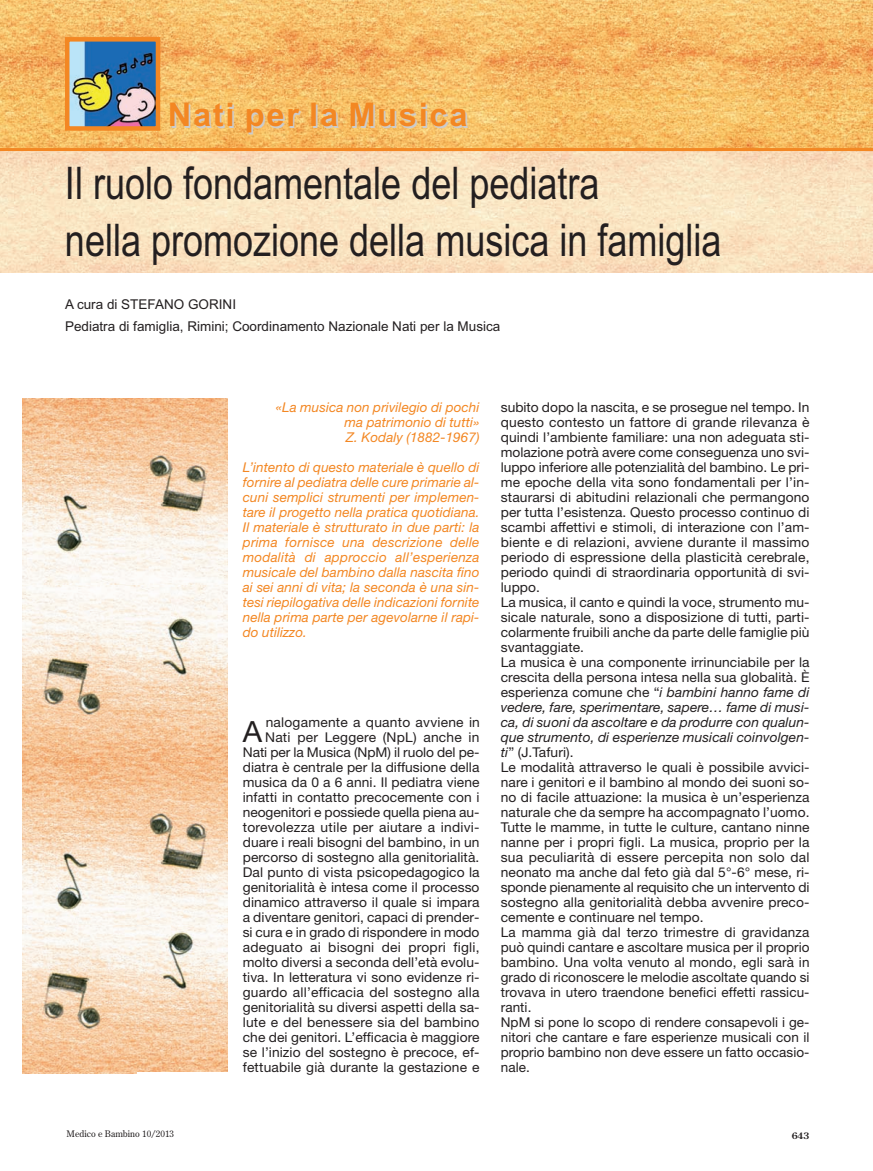
<style>
.page{position:relative;width:873px;height:1171px;background:#fff}
.page>*{position:absolute;margin:0;border:0;box-sizing:border-box;transform-origin:0 0}
.t1{font:45px/56.6px "Arial";color:#231f20;scale:.8 1}
.t2{font:700 32.55px "Arial";letter-spacing:.05em;color:#ccc}
.t3{font:29.25px "Helvetica Neue";color:#231f20}
.t4{font:13.5px/15px "Helvetica Neue";letter-spacing:.005em;color:#231f20;text-align:right}
.t5{font:italic 13.5px/15px "Helvetica Neue";letter-spacing:.005em;color:#f38723;text-align:justify}
.t6{font:13.5px/21.9px "Arial";color:#231f20}
.t7{font:9px "Century Old Style";color:#231f20}
.t8{font:700 9px "Century Old Style";color:#231f20}
.s1{font-style:italic}
</style>
<div class="page">
<img style="left:0;top:151px;width:872px;height:122px">
<svg style="left:0;top:0;width:872px;height:148px;background:#f4bb66"></svg>
<img style="left:70px;top:42px;width:85px;height:84px">
<div style="left:65px;top:37px;width:95px;height:94px;border:4px solid #f38723"></div>
<hr style="left:0;top:148px;width:872px;height:3px;background:#f38723">
<img style="left:22px;top:399px;width:206px;height:185px">
<img style="left:22px;top:586px;width:206px;height:171px">
<img style="left:22px;top:757px;width:206px;height:168px">
<img style="left:22px;top:925px;width:206px;height:147px">
<h2 class="t2" style="left:169px;top:104px;width:301px">Nati per la Musica</h2>
<h1 class="t1" style="left:65px;top:160px;width:822px">Il ruolo fondamentale del pediatra<br>nella promozione della musica in famiglia</h1>
<p class="t6" style="left:65px;top:295px;width:437px">A cura di STEFANO GORINI<br>Pediatra di famiglia, Rimini; Coordinamento Nazionale Nati per la Musica</p>
<p class="t5" style="left:344px;top:401px;width:136px;text-indent:-69px">«La musica non privilegio di pochi ma patrimonio di tutti» Z. Kodaly (1882-1967)</p>
<p class="t5" style="left:243px;top:461px;width:238px">L’intento di questo materiale è quello di fornire al pediatra delle cure primarie al&shy;cuni semplici strumenti per implemen&shy;tare il progetto nella pratica quotidiana.<br>Il materiale è strutturato in due parti: la prima fornisce una descrizione delle modalità di approccio all’esperienza musicale del bambino dalla nascita fino ai sei anni di vita; la seconda è una sin&shy;tesi riepilogativa delle indicazioni fornite nella prima parte per agevolarne il rapi&shy;do utilizzo.</p>
<p class="t4" style="left:243px;top:716px;width:239px">nalogamente a quanto avviene in Nati per Leggere (NpL) anche in Nati per la Musica (NpM) il ruolo del pe&shy;diatra è centrale per la diffusione della musica da 0 a 6 anni. Il pediatra viene infatti in contatto precocemente con i neogenitori e possiede quella piena au&shy;torevolezza utile per aiutare a indivi&shy;duare i reali bisogni del bambino, in un percorso di sostegno alla genitorialità.<br>Dal punto di vista psicopedagogico la genitorialità è intesa come il processo dinamico attraverso il quale si impara a diventare genitori, capaci di prender&shy;si cura e in grado di rispondere in modo adeguato ai bisogni dei propri figli, molto diversi a seconda dell’età evolu&shy;tiva. In letteratura vi sono evidenze ri&shy;guardo all’efficacia del sostegno alla genitorialità su diversi aspetti della sa&shy;lute e del benessere sia del bambino che dei genitori. L’efficacia è maggiore se l’inizio del sostegno è precoce, ef&shy;fettuabile già durante la gestazione e</p>
<h3 class="t3" style="left:243px;top:721px;width:21px">A</h3>
<p class="t4" style="left:501px;top:401px;width:310px;text-align:left">subito dopo la nascita, e se prosegue nel tempo. In questo contesto un fattore di grande rilevanza è quindi l’ambiente familiare: una non adeguata sti&shy;molazione potrà avere come conseguenza uno svi&shy;luppo inferiore alle potenzialità del bambino. Le pri&shy;me epoche della vita sono fondamentali per l’in&shy;staurarsi di abitudini relazionali che permangono per tutta l’esistenza. Questo processo continuo di scambi affettivi e stimoli, di interazione con l’am&shy;biente e di relazioni, avviene durante il massimo periodo di espressione della plasticità cerebrale, periodo quindi di straordinaria opportunità di svi&shy;luppo.<br>La musica, il canto e quindi la voce, strumento mu&shy;sicale naturale, sono a disposizione di tutti, parti&shy;colarmente fruibili anche da parte delle famiglie più svantaggiate.<br>La musica è una componente irrinunciabile per la crescita della persona intesa nella sua globalità. È esperienza comune che “<span class="s1">i bambini hanno fame di vedere, fare, sperimentare, sapere… fame di musi&shy;ca, di suoni da ascoltare e da produrre con qualun&shy;que strumento, di esperienze musicali coinvolgen&shy;ti</span>” (J.Tafuri).<br>Le modalità attraverso le quali è possibile avvici&shy;nare i genitori e il bambino al mondo dei suoni so&shy;no di facile attuazione: la musica è un’esperienza naturale che da sempre ha accompagnato l’uomo.<br>Tutte le mamme, in tutte le culture, cantano ninne nanne per i propri figli. La musica, proprio per la sua peculiarità di essere percepita non solo dal neonato ma anche dal feto già dal 5°-6° mese, ri&shy;sponde pienamente al requisito che un intervento di sostegno alla genitorialità debba avvenire preco&shy;cemente e continuare nel tempo.<br>La mamma già dal terzo trimestre di gravidanza può quindi cantare e ascoltare musica per il proprio bambino. Una volta venuto al mondo, egli sarà in grado di riconoscere le melodie ascoltate quando si trovava in utero traendone benefici effetti rassicu&shy;ranti.<br>NpM si pone lo scopo di rendere consapevoli i ge&shy;nitori che cantare e fare esperienze musicali con il proprio bambino non deve essere un fatto occasio&shy;nale.</p>
<p class="t7" style="left:66px;top:1130px;width:109px">Medico e Bambino 10/2013</p>
<p class="t8" style="left:791px;top:1132px;width:19px">643</p>
</div>
